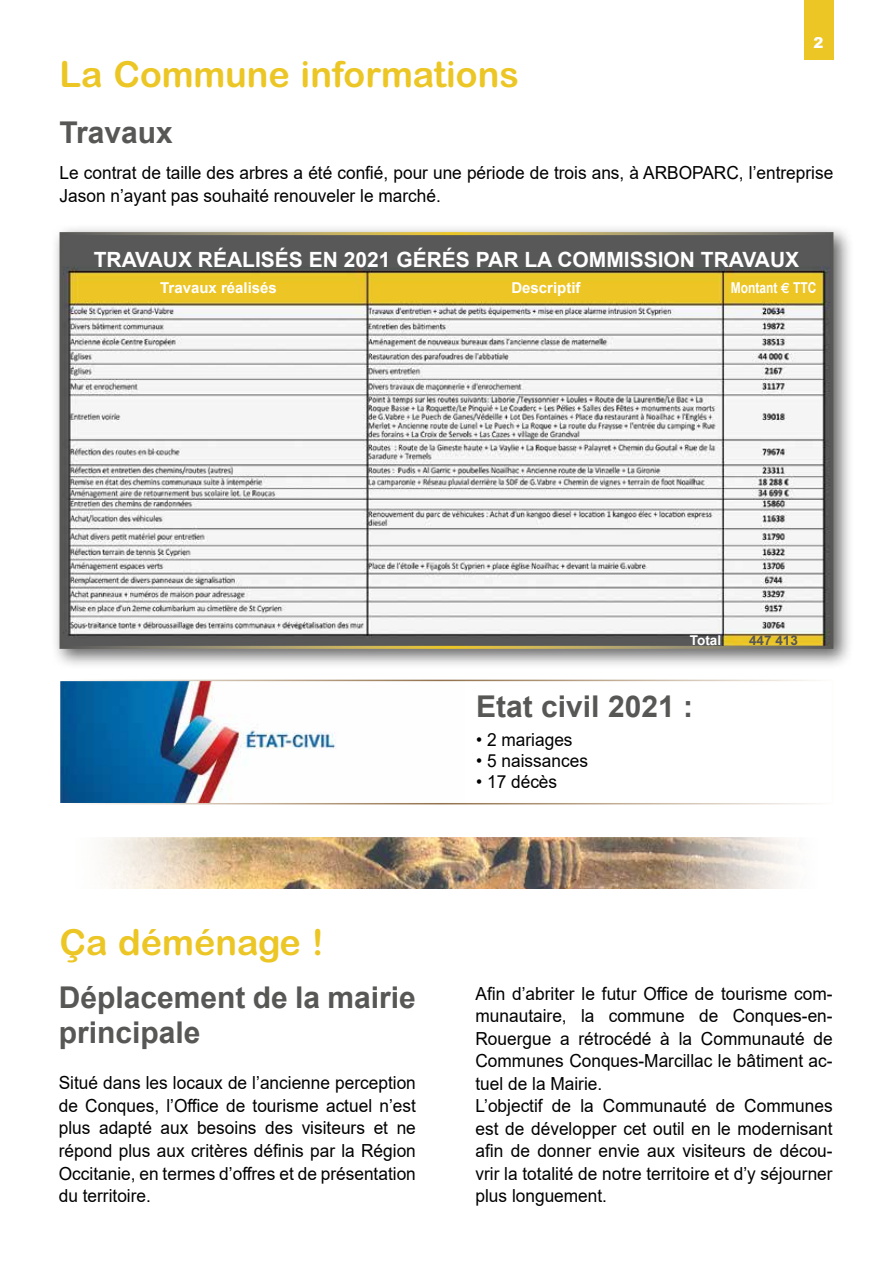
<style>
.page{position:relative;width:893px;height:1263px;background:#fff}
.page>*{position:absolute;margin:0;border:0;box-sizing:border-box;transform-origin:0 0}
.t1{font:700 36px "Arial Rounded MT";color:#ecc625}
.t2{font:700 30px/34.7px "Arial";color:#575756}
.t3{font:700 21px "Arial";color:#fff}
.t4{font:18px/22.5px "Arial";color:#000;scale:.96 1}
.t5{font:700 15px "Arial";color:#fff}
.t6{font:700 15px "Arial";color:#fff;scale:.8 1}
.t7{font:900 15px "Arial";color:#fff}
.t8{font:700 13.5px "Arial";color:#575756}
.t9{font:700 13.5px "Arial";color:#fff}
.s1{font-family:"Euro Sans"}
</style>
<div class="page">
<div style="left:804px;top:0;width:29px;height:60px;background:#ecc625"></div>
<img style="left:104px;top:838px;width:687px;height:51px">
<div style="left:51px;top:224px;width:803px;height:445px;background:#000;opacity:.6"></div>
<img style="left:64px;top:236px;width:765px;height:409px">
<img style="left:62px;top:683px;width:274px;height:118px">
<div style="left:59px;top:680px;width:774px;height:124px;border:2px solid #fff"></div>
<p class="t7" style="left:814px;top:32px;width:12px">2</p>
<h1 class="t1" style="left:60px;top:53px;width:461px">La Commune informations</h1>
<h2 class="t2" style="left:60px;top:116px;width:115px">Travaux</h2>
<p class="t4" style="left:60px;top:161px;width:807px;line-height:23.1px">Le contrat de taille des arbres a été confié, pour une période de trois ans, à ARBOPARC, l’entreprise<br>Jason n’ayant pas souhaité renouveler le marché.</p>
<p class="t3" style="left:94px;top:245px;width:707px">TRAVAUX RÉALISÉS EN 2021 GÉRÉS PAR LA COMMISSION TRAVAUX</p>
<p class="t5" style="left:160px;top:278px;width:118px">Travaux réalisés</p>
<p class="t5" style="left:511px;top:278px;width:71px">Descriptif</p>
<p class="t6" style="left:731px;top:278px;width:109px">Montant <span class="s1">€</span> TTC</p>
<p class="t9" style="left:690px;top:631px;width:33px">Total</p>
<p class="t8" style="left:749px;top:631px;width:50px">447 413</p>
<h1 class="t1" style="left:60px;top:921px;width:266px">Ça déménage !</h1>
<h2 class="t2" style="left:59px;top:981px;width:359px">Déplacement de la mairie principale</h2>
<p class="t4" style="left:59px;top:1071px;width:373px;text-align:justify">Situé dans les locaux de l’ancienne perception de Conques, l’Office de tourisme actuel n’est plus adapté aux besoins des visiteurs et ne répond plus aux critères définis par la Région Occitanie, en termes d’offres et de présentation du territoire.</p>
<h2 class="t2" style="left:476px;top:690px;width:218px">Etat civil 2021 :</h2>
<p class="t4" style="left:476px;top:729px;width:102px">• 2 mariages</p>
<p class="t4" style="left:476px;top:750px;width:118px">• 5 naissances</p>
<p class="t4" style="left:476px;top:771px;width:86px">• 17 décès</p>
<p class="t4" style="left:475px;top:982px;width:374px">Afin d’abriter le futur Office de tourisme com&shy;munautaire, la commune de Conques-en-Rouergue a rétrocédé à la Communauté de Communes Conques-Marcillac le bâtiment ac&shy;tuel de la Mairie.<br>L’objectif de la Communauté de Communes est de développer cet outil en le modernisant afin de donner envie aux visiteurs de décou&shy;vrir la totalité de notre territoire et d’y séjourner plus longuement.</p>
</div>
